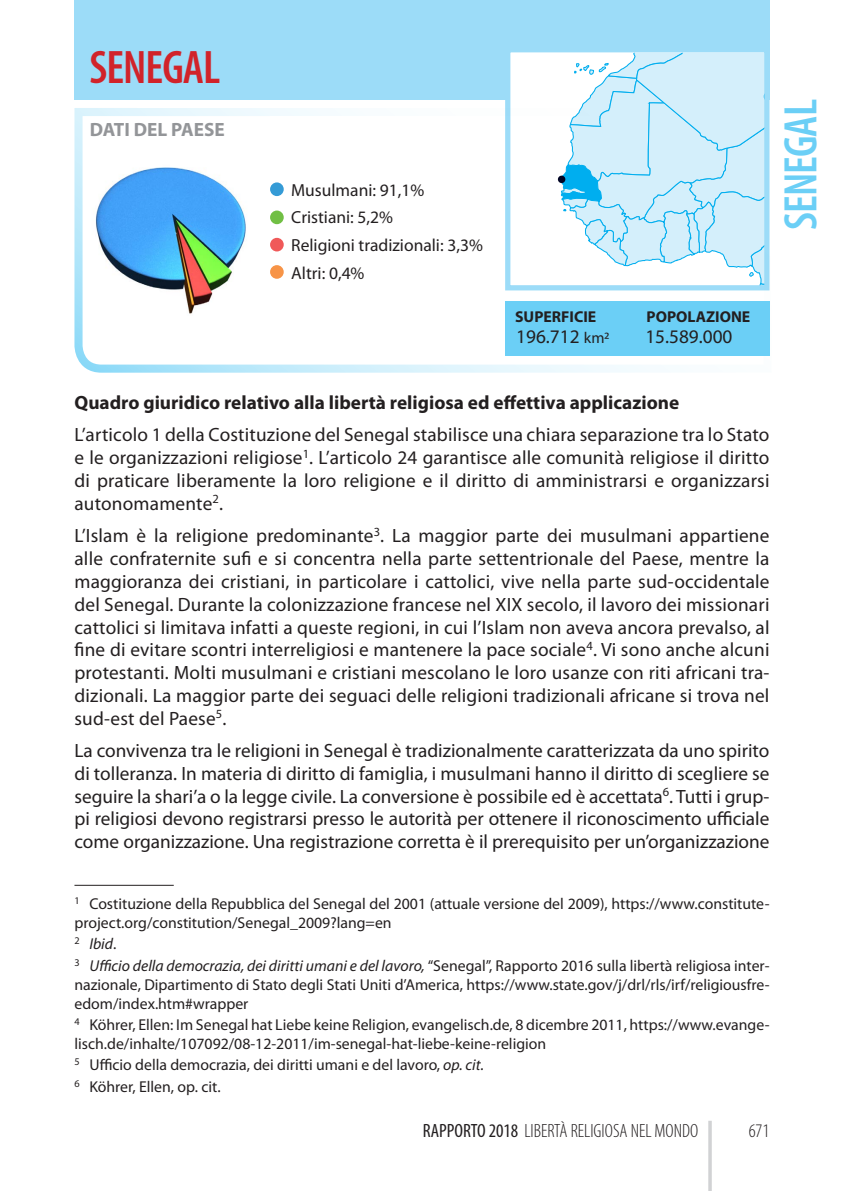
<style>
.page{position:relative;width:844px;height:1191px;background:#fff}
.page>*{position:absolute;margin:0;border:0;box-sizing:border-box;transform-origin:0 0}
.t1{font:600 condensed 47.25px "Myriad Pro";letter-spacing:-.02em;color:#6bcff6}
.t2{font:600 condensed 47.25px "Myriad Pro";letter-spacing:-.02em;color:#d1232a}
.t3{font:19.25px/22.8px "Myriad Pro";letter-spacing:.01em;color:#231f20;text-align:justify}
.t4{font:700 19.25px "Myriad Pro";color:#231f20}
.t5{font:300 condensed 19.25px "Myriad Pro";color:#231f20}
.t6{font:700 19.25px "Myriad Pro";color:#939598}
.t7{font:17.5px/27.7px "Myriad Pro";color:#231f20}
.t8{font:15.75px/18.9px "Myriad Pro";color:#231f20}
.t9{font:italic 15.75px/21.3px "Myriad Pro";color:#231f20}
.t10{font:700 15.75px "Myriad Pro";color:#231f20}
.s1{font-size:15.75px}
.s2{font-style:normal}
.s3{font-style:italic}
.s4{font-weight:400}
</style>
<div class="page">
<hr style="left:708px;top:1120px;width:3px;height:71px;background:#d1d2d4">
<div style="left:74px;top:0;width:695px;height:99px;background:#9cdcf8"></div>
<svg style="left:511px;top:53px;width:252px;height:53px;background:#ddf3fc"></svg>
<div style="left:505px;top:47px;width:264px;height:243px;border:5px solid #9cdcf8"></div>
<svg style="left:74px;top:106px;width:696px;height:267px"></svg>
<div style="left:505px;top:301px;width:264px;height:55px;background:#6bcff6"></div>
<div style="left:270px;top:182px;width:14px;height:14px;background:#359bd6;border-radius:50%"></div>
<div style="left:270px;top:210px;width:14px;height:14px;background:#71bf44;border-radius:50%"></div>
<div style="left:270px;top:238px;width:14px;height:13px;background:#f05959;border-radius:50%"></div>
<hr style="left:74px;top:885px;width:100px;height:1px;background:#231f20">
<div style="left:270px;top:265px;width:14px;height:14px;background:#f79447;border-radius:50%"></div>
<h1 class="t2" style="left:89px;top:41px;width:132px">SENEGAL</h1>
<p class="t6" style="left:90px;top:119px;width:137px">DATI DEL PAESE</p>
<p class="t7" style="left:291px;top:176px;width:193px">Musulmani: 91,1%<br>Cristiani: 5,2%<br>Religioni tradizionali: 3,3%<br>Altri: 0,4%</p>
<p class="t10" style="left:515px;top:308px;width:83px">SUPERFICIE</p>
<p class="t10" style="left:646px;top:308px;width:105px">POPOLAZIONE</p>
<p class="t3" style="left:516px;top:326px;width:95px">196.712 <span class="s1">km2</span></p>
<p class="t3" style="left:645px;top:326px;width:88px">15.589.000</p>
<h1 class="t1" style="left:774px;top:230px;width:132px;rotate:-90deg">SENEGAL</h1>
<p class="t4" style="left:74px;top:391px;width:606px">Quadro giuridico relativo alla libertà religiosa ed effettiva applicazione</p>
<p class="t3" style="left:74px;top:424px;width:696px">L’articolo 1 della Costituzione del Senegal stabilisce una chiara separazione tra lo Stato e le organizzazioni religiose<sup>1</sup>. L’articolo 24 garantisce alle comunità religiose il diritto di praticare liberamente la loro religione e il diritto di amministrarsi e organizzarsi autonomamente<sup>2</sup>.</p>
<p class="t3" style="left:74px;top:525px;width:696px">L’Islam è la religione predominante<sup>3</sup>. La maggior parte dei musulmani appartiene alle confraternite sufi e si concentra nella parte settentrionale del Paese, mentre la maggioranza dei cristiani, in particolare i cattolici, vive nella parte sud-occidentale del Senegal. Durante la colonizzazione francese nel XIX secolo, il lavoro dei missionari cattolici si limitava infatti a queste regioni, in cui l’Islam non aveva ancora prevalso, al fine di evitare scontri interreligiosi e mantenere la pace sociale<sup>4</sup>. Vi sono anche alcuni protestanti. Molti musulmani e cristiani mescolano le loro usanze con riti africani tra&shy;dizionali. La maggior parte dei seguaci delle religioni tradizionali africane si trova nel sud-est del Paese<sup>5</sup>.</p>
<p class="t3" style="left:74px;top:739px;width:696px">La convivenza tra le religioni in Senegal è tradizionalmente caratterizzata da uno spirito di tolleranza. In materia di diritto di famiglia, i musulmani hanno il diritto di scegliere se seguire la shari’a o la legge civile. La conversione è possibile ed è accettata<sup>6</sup>. Tutti i grup&shy;pi religiosi devono registrarsi presso le autorità per ottenere il riconoscimento ufficiale come organizzazione. Una registrazione corretta è il prerequisito per un’organizzazione</p>
<p class="t8" style="left:74px;top:894px;width:696px"><sup>1</sup> Costituzione della Repubblica del Senegal del 2001 (attuale versione del 2009), https://www.constitute&shy;project.org/constitution/Senegal_2009?lang=en</p>
<p class="t9" style="left:74px;top:934px;width:696px"><sup>2</sup> Ibid<span class="s2">.<br></span><sup>3</sup> Ufficio della democrazia, dei diritti umani e del lavoro, <span class="s2">“Senegal”, Rapporto 2016 sulla libertà religiosa inter-</span></p>
<p class="t8" style="left:74px;top:975px;width:696px">nazionale, Dipartimento di Stato degli Stati Uniti d’America, https://www.state.gov/j/drl/rls/irf/religiousfre&shy;edom/index.htm#wrapper</p>
<p class="t8" style="left:74px;top:1015px;width:696px"><sup>4</sup> Köhrer, Ellen: Im Senegal hat Liebe keine Religion, evangelisch.de, 8 dicembre 2011, https://www.evange&shy;lisch.de/inhalte/107092/08-12-2011/im-senegal-hat-liebe-keine-religion</p>
<p class="t8" style="left:74px;top:1054px;width:411px;line-height:21.3px"><sup>5</sup> Ufficio della democrazia, dei diritti umani e del lavoro, <span class="s3">op. cit.<br></span><sup>6</sup> Köhrer, Ellen, op. cit.</p>
<p class="t5" style="left:423px;top:1120px;width:277px"><span class="s4">RAPPORTO 2018</span> LIBERTÀ RELIGIOSA NEL MONDO</p>
<p class="t5" style="left:748px;top:1120px;width:22px">671</p>
</div>
